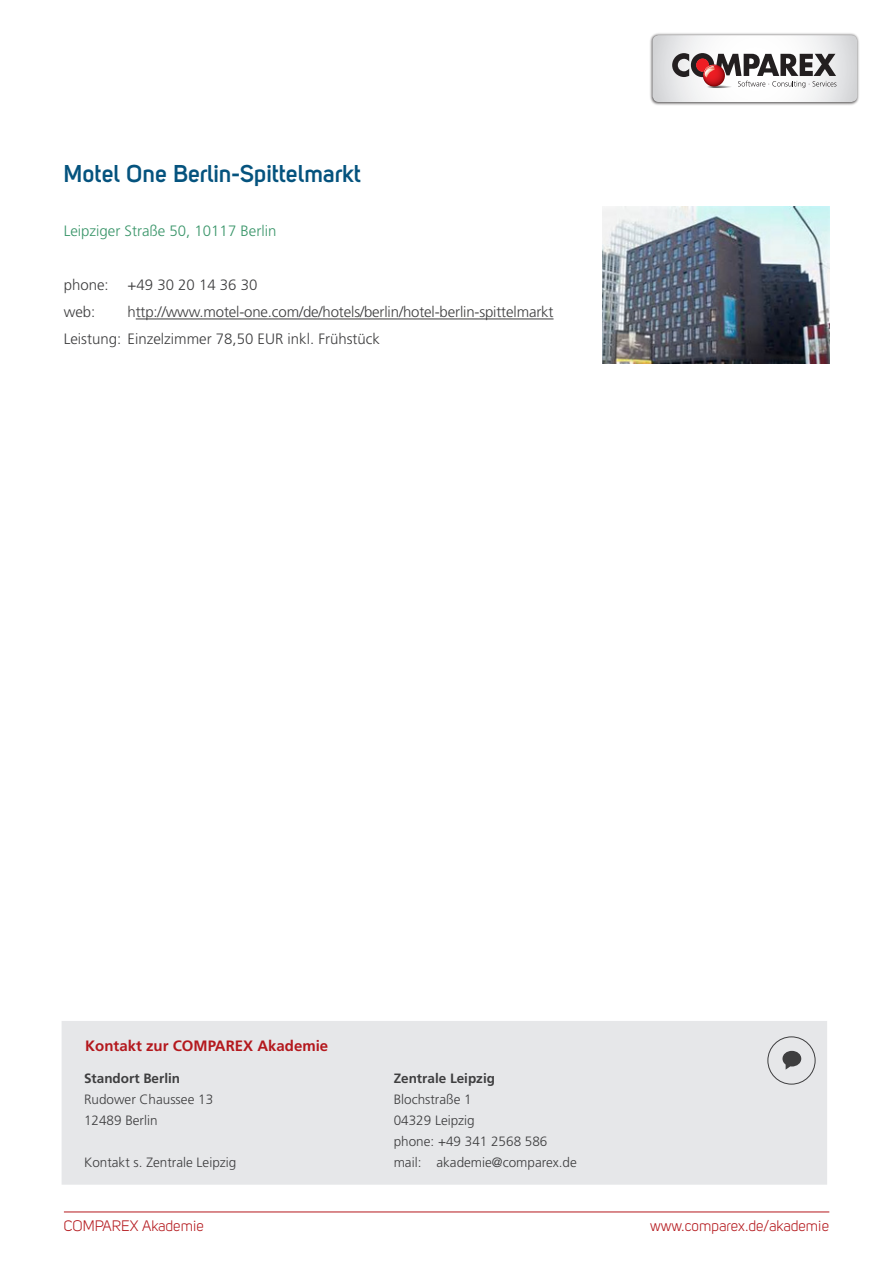
<style>
.page{position:relative;width:893px;height:1263px;background:#fff}
.page>*{position:absolute;margin:0;border:0;box-sizing:border-box;transform-origin:0 0}
.Standard_text{font:700 24px "Uni Sans Semi";color:#05537e}
.Standard_text-2{font:300 15px "Frutiger LT";color:#3e3e3f}
.Standard_text-3{font:300 15px "Frutiger LT";color:#399569}
.Text_-_Standard{font:700 15px "Frutiger LT";color:#b4181d}
.Footer_red_right{font:15px "Uni Sans Book";color:#b4181d}
.Footer_red_left{font:15px "Uni Sans Book";color:#b4181d}
.Text_-_Standard-2{font:300 13.5px "Frutiger LT";color:#3e3e3f}
.Text_-_Standard-3{font:700 13.5px "Frutiger LT";color:#3e3e3f}
</style>
<div class="page">
<hr style="left:64px;top:1211px;width:765px;height:1px;background:#b4181d">
<img style="left:650px;top:33px;width:209px;height:72px">
<svg style="left:653px;top:35px;width:204px;height:67px"></svg>
<img style="left:602px;top:206px;width:227px;height:157px">
<hr style="left:136px;top:319px;width:418px;height:1px;background:#3e3e3f">
<div style="left:62px;top:1021px;width:765px;height:164px;background:#e6e7e9"></div>
<div style="left:768px;top:1036px;width:47px;height:48px;border:1px solid #3e3e3f;border-radius:50%"></div>
<svg style="left:782px;top:1051px;width:19px;height:18px"></svg>
<p class="Standard_text" style="left:64px;top:160px;width:299px">Motel One Berlin-Spittelmarkt</p>
<p class="Standard_text-3" style="left:64px;top:223px;width:214px">Leipziger Straße 50, 10117 Berlin</p>
<p class="Standard_text-2" style="left:64px;top:277px;width:195px">phone: +49 30 20 14 36 30</p>
<p class="Standard_text-2" style="left:64px;top:304px;width:33px">web:</p>
<p class="Standard_text-2" style="left:128px;top:304px;width:427px">http://www.motel-one.com/de/hotels/berlin/hotel-berlin-spittelmarkt</p>
<p class="Standard_text-2" style="left:64px;top:331px;width:318px">Leistung: Einzelzimmer 78,50 EUR inkl. Frühstück</p>
<p class="Text_-_Standard" style="left:85px;top:1037px;width:245px">Kontakt zur COMPAREX Akademie</p>
<p class="Text_-_Standard-3" style="left:84px;top:1070px;width:98px">Standort Berlin</p>
<p class="Text_-_Standard-2" style="left:84px;top:1092px;width:131px">Rudower Chaussee 13</p>
<p class="Text_-_Standard-2" style="left:84px;top:1113px;width:75px">12489 Berlin</p>
<p class="Text_-_Standard-2" style="left:84px;top:1155px;width:154px">Kontakt s. Zentrale Leipzig</p>
<p class="Text_-_Standard-3" style="left:394px;top:1070px;width:103px">Zentrale Leipzig</p>
<p class="Text_-_Standard-2" style="left:394px;top:1092px;width:80px">Blochstraße 1</p>
<p class="Text_-_Standard-2" style="left:394px;top:1113px;width:83px">04329 Leipzig</p>
<p class="Text_-_Standard-2" style="left:394px;top:1134px;width:155px">phone: +49 341 2568 586</p>
<p class="Text_-_Standard-2" style="left:394px;top:1155px;width:185px">mail: akademie@comparex.de</p>
<p class="Footer_red_left" style="left:64px;top:1217px;width:141px">COMPAREX Akademie</p>
<p class="Footer_red_right" style="left:650px;top:1217px;width:180px">www.comparex.de/akademie</p>
</div>
